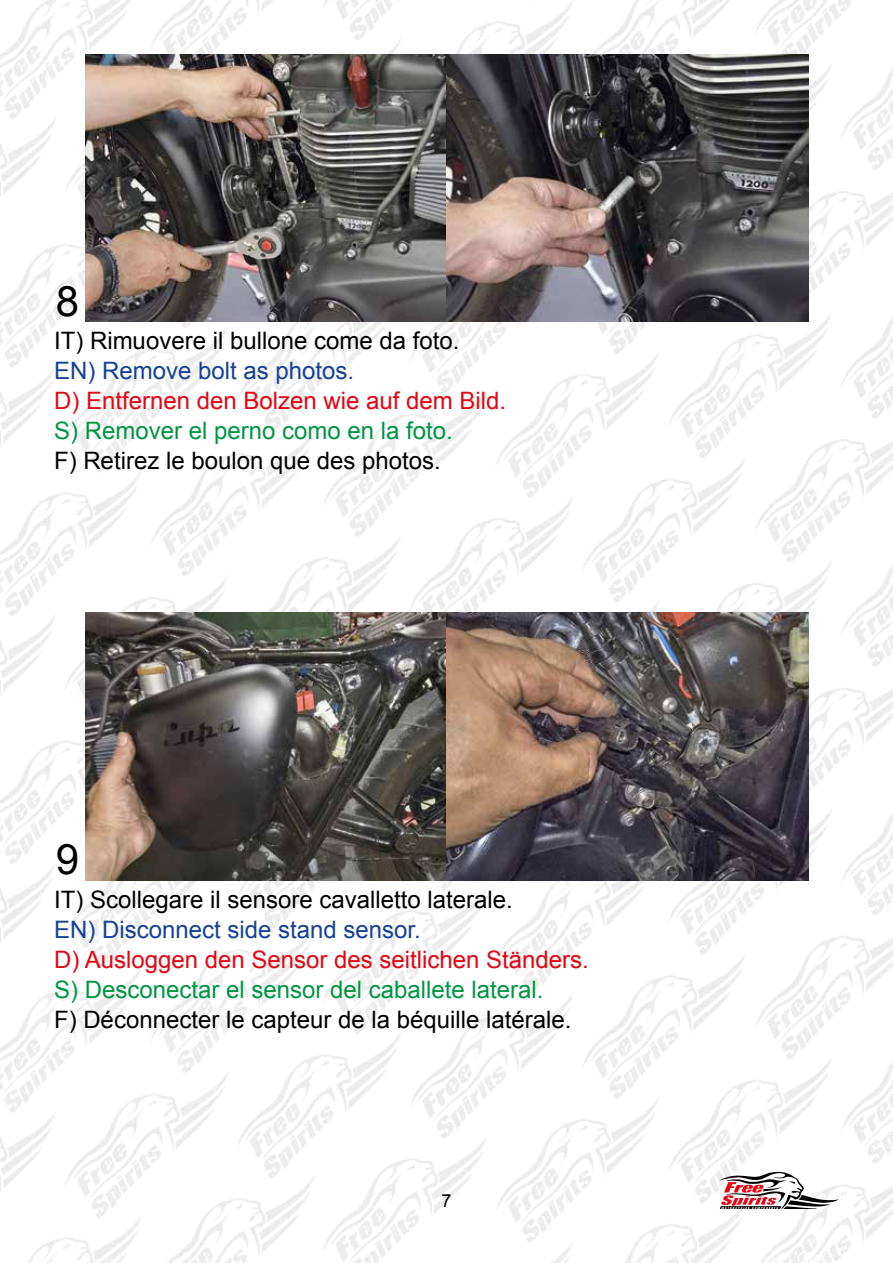
<style>
.page{position:relative;width:893px;height:1263px;background:#fff}
.page>*{position:absolute;margin:0;border:0;box-sizing:border-box;transform-origin:0 0}
.t1{font:42px "Arial";color:#000}
.t2{font:24px "Arial";color:#000}
.t3{font:24px "Arial";color:#e30613}
.t4{font:24px "Arial";color:#009641}
.t5{font:24px "Arial";color:#164194}
.t6{font:18px "Arial";color:#000}
</style>
<div class="page">
<img style="left:0;top:0;width:893px;height:1262px">
<img style="left:85px;top:54px;width:723px;height:268px">
<img style="left:85px;top:613px;width:723px;height:268px">
<h1 class="t1" style="left:56px;top:273px;width:25px">8</h1>
<p class="t2" style="left:54px;top:325px;width:407px">IT) Rimuovere il bullone come da foto.</p>
<p class="t5" style="left:54px;top:355px;width:302px">EN) Remove bolt as photos.</p>
<p class="t3" style="left:54px;top:385px;width:454px">D) Entfernen den Bolzen wie auf dem Bild.</p>
<p class="t4" style="left:54px;top:415px;width:400px">S) Remover el perno como en la foto.</p>
<p class="t2" style="left:54px;top:445px;width:388px">F) Retirez le boulon que des photos.</p>
<h1 class="t1" style="left:56px;top:832px;width:25px">9</h1>
<p class="t2" style="left:54px;top:884px;width:460px">IT) Scollegare il sensore cavalletto laterale.</p>
<p class="t5" style="left:54px;top:914px;width:368px">EN) Disconnect side stand sensor.</p>
<p class="t3" style="left:54px;top:944px;width:536px">D) Ausloggen den Sensor des seitlichen Ständers.</p>
<p class="t4" style="left:54px;top:974px;width:491px">S) Desconectar el sensor del caballete lateral.</p>
<p class="t2" style="left:54px;top:1004px;width:519px">F) Déconnecter le capteur de la béquille latérale.</p>
<p class="t6" style="left:441px;top:1189px;width:12px">7</p>
</div>
